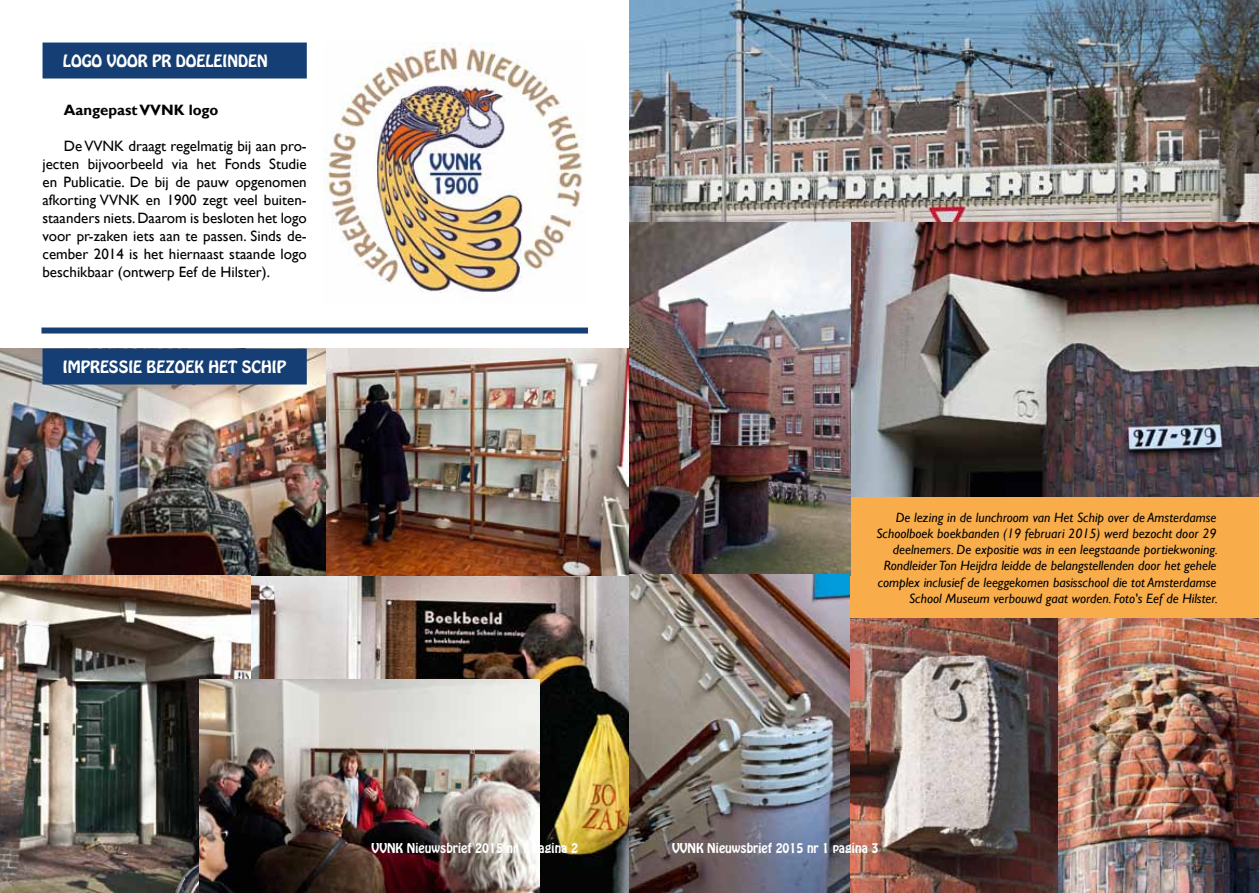
<style>
.page{position:relative;width:1259px;height:893px;background:#fff}
.page>*{position:absolute;margin:0;border:0;box-sizing:border-box;transform-origin:0 0}
.t1{font:15px/18px "Gill Sans";color:#000;text-align:justify}
.t2{font:15px "Hobo Std";color:#fff}
.t3{font:700 15px "Gill Sans";color:#000}
.t4{font:italic 13.5px/16.2px "Gill Sans";color:#000;text-align:right}
.t5{font:12px "Hobo Std";color:#fff}
</style>
<div class="page">
<div style="left:842px;top:497px;width:417px;height:121px;background:#f8ad4a"></div>
<img style="left:0;top:348px;width:629px;height:545px">
<div style="left:41px;top:327px;width:547px;height:6px;background:#153f74"></div>
<div style="left:46px;top:46px;width:257px;height:29px;background:#153f74"></div>
<div style="left:43px;top:43px;width:264px;height:36px;border:8px solid #153f74"></div>
<img style="left:324px;top:43px;width:259px;height:250px">
<div style="left:46px;top:352px;width:257px;height:29px;background:#153f74"></div>
<div style="left:43px;top:348px;width:264px;height:36px;border:8px solid #153f74"></div>
<img style="left:629px;top:0;width:630px;height:223px">
<img style="left:200px;top:679px;width:340px;height:214px">
<img style="left:850px;top:618px;width:209px;height:275px">
<img style="left:1059px;top:618px;width:200px;height:275px">
<img style="left:850px;top:223px;width:409px;height:274px">
<img style="left:629px;top:223px;width:221px;height:670px">
<p class="t2" style="left:63px;top:50px;width:55px">LOGO VOOR</p>
<p class="t2" style="left:152px;top:50px;width:34px">PR DOELEINDEN</p>
<p class="t3" style="left:64px;top:100px;width:156px">Aangepast VVNK logo</p>
<p class="t1" style="left:42px;top:137px;width:266px;text-indent:21px">DeVVNK draagt regelmatig bij aan pro&shy;jecten bijvoorbeeld via het Fonds Studie en Publicatie. De bij de pauw opgenomen afkorting VVNK en 1900 zegt veel buiten&shy;staanders niets.Daarom is besloten het logo voor pr-zaken iets aan te passen. Sinds de&shy;cember 2014 is het hiernaast staande logo beschikbaar (ontwerp Eef de Hilster).</p>
<p class="t2" style="left:63px;top:356px;width:10px">IMPRESSIE</p>
<p class="t2" style="left:147px;top:356px;width:39px">BEZOEK</p>
<p class="t2" style="left:209px;top:356px;width:72px">HET SCHIP</p>
<p class="t4" style="left:876px;top:509px;width:343px">De lezing in de lunchroom van Het Schip over de Amsterdamse Schoolboek boekbanden (19 februari 2015) werd bezocht door 29 deelnemers. De expositie was in een leegstaande portiekwoning.<br>Rondleider Ton Heijdra leidde de belangstellenden door het gehele complex inclusief de leeggekomen basisschool die tot Amsterdamse School Museum verbouwd gaat worden. Foto's Eef de Hilster.</p>
<p class="t5" style="left:372px;top:839px;width:208px">VVNK NIEUWSBRIEF 2015 NR 1 PAGINA 2</p>
<p class="t5" style="left:672px;top:839px;width:208px">VVNK NIEUWSBRIEF 2015 NR 1 PAGINA 3</p>
</div>
